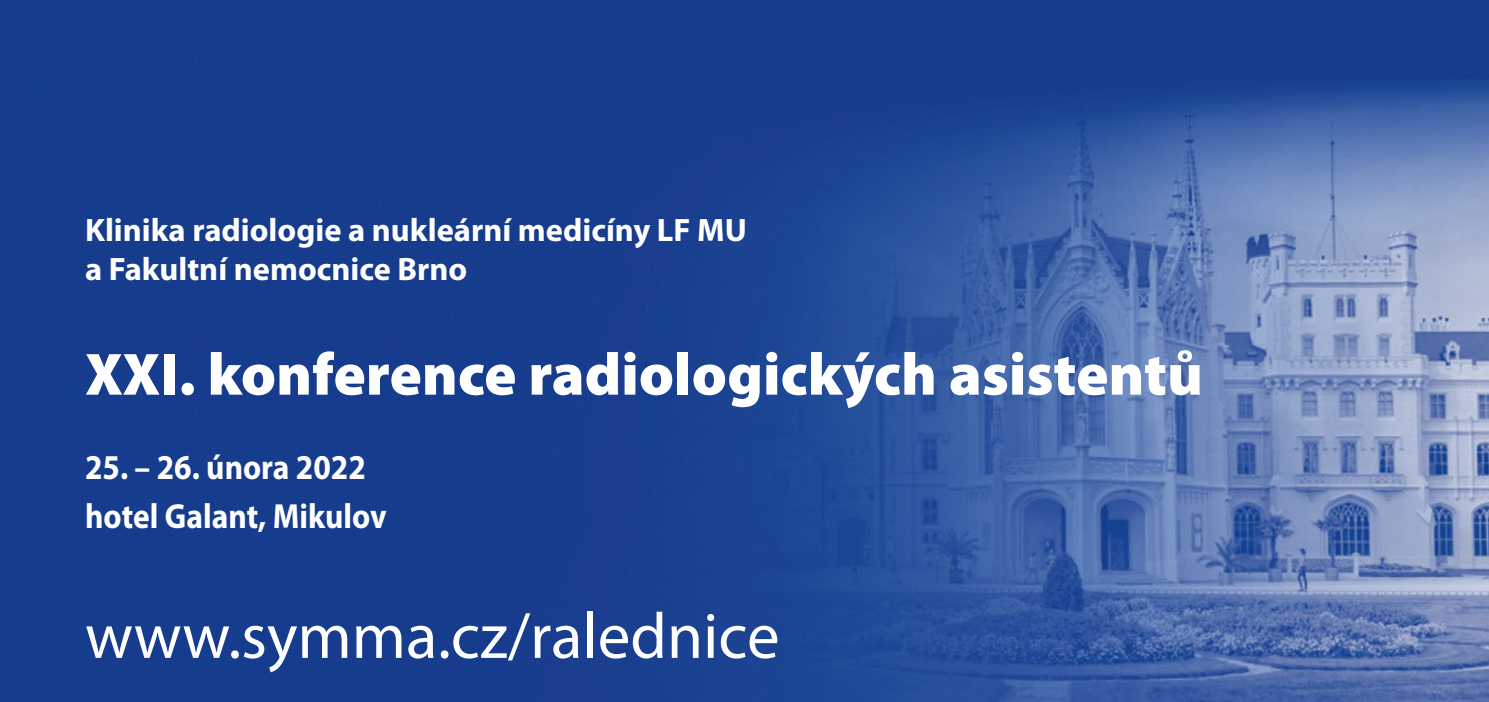
<style>
.page{position:relative;width:1489px;height:702px;background:#fff}
.page>*{position:absolute;margin:0;border:0;box-sizing:border-box;transform-origin:0 0}
.t1{font:65px "Myriad Pro";color:#fff}
.t2{font:900 60px "Myriad Pro";color:#fff}
.t3{font:700 35px/49px "Myriad Pro";color:#fff;scale:.9 1}
.t4{font:700 32.5px/39px "Myriad Pro";color:#fff}
</style>
<div class="page">
<img style="left:0;top:0;width:1488px;height:702px">
<p class="t4" style="left:85px;top:209px;width:663px">Klinika radiologie a nukleární medicíny LF MU a Fakultní nemocnice Brno</p>
<h2 class="t2" style="left:85px;top:334px;width:1119px">XXI. konference radiologických asistentů</h2>
<p class="t3" style="left:85px;top:442px;width:337px">25. – 26. února 2022 hotel Galant, Mikulov</p>
<h1 class="t1" style="left:85px;top:596px;width:696px">www.symma.cz/ralednice</h1>
</div>
